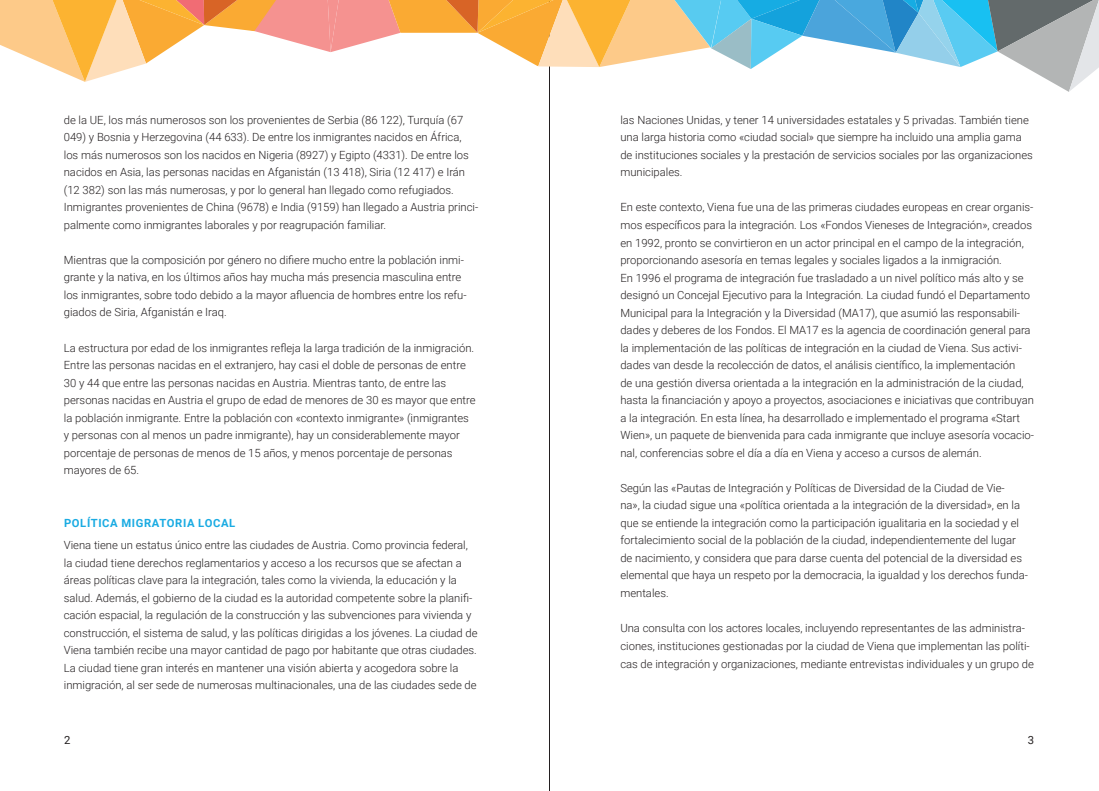
<style>
.page{position:relative;width:1099px;height:791px;background:#fff}
.page>*{position:absolute;margin:0;border:0;box-sizing:border-box;transform-origin:0 0}
.t1{font:300 11.25px/17.5px "Roboto";color:#231f20}
.t2{font:700 11.25px "Roboto";letter-spacing:.055em;color:#1aabe2}
.t3{font:11.25px "Roboto";color:#231f20}
</style>
<div class="page">
<hr style="left:549px;top:0;width:1px;height:790px;background:#231f20">
<svg style="left:0;top:0;width:1098px;height:92px"></svg>
<p class="t1" style="left:64px;top:110px;width:416px">de la UE, los más numerosos son los provenientes de Serbia (86 122), Turquía (67<br>049) y Bosnia y Herzegovina (44 633). De entre los inmigrantes nacidos en África, los más numerosos son los nacidos en Nigeria (8927) y Egipto (4331). De entre los nacidos en Asia, las personas nacidas en Afganistán (13 418), Siria (12 417) e Irán (12 382) son las más numerosas, y por lo general han llegado como refugiados.<br>Inmigrantes provenientes de China (9678) e India (9159) han llegado a Austria princi&shy;palmente como inmigrantes laborales y por reagrupación familiar.</p>
<p class="t1" style="left:64px;top:250px;width:404px">Mientras que la composición por género no difiere mucho entre la población inmi&shy;grante y la nativa, en los últimos años hay mucha más presencia masculina entre los inmigrantes, sobre todo debido a la mayor afluencia de hombres entre los refu&shy;giados de Siria, Afganistán e Iraq.</p>
<p class="t1" style="left:64px;top:338px;width:413px">La estructura por edad de los inmigrantes refleja la larga tradición de la inmigración.<br>Entre las personas nacidas en el extranjero, hay casi el doble de personas de entre 30 y 44 que entre las personas nacidas en Austria. Mientras tanto, de entre las personas nacidas en Austria el grupo de edad de menores de 30 es mayor que entre la población inmigrante. Entre la población con «contexto inmigrante» (inmigrantes y personas con al menos un padre inmigrante), hay un considerablemente mayor porcentaje de personas de menos de 15 años, y menos porcentaje de personas mayores de 65.</p>
<p class="t2" style="left:64px;top:514px;width:173px">POLÍTICA MIGRATORIA LOCAL</p>
<p class="t1" style="left:64px;top:536px;width:415px">Viena tiene un estatus único entre las ciudades de Austria. Como provincia federal, la ciudad tiene derechos reglamentarios y acceso a los recursos que se afectan a áreas políticas clave para la integración, tales como la vivienda, la educación y la salud. Además, el gobierno de la ciudad es la autoridad competente sobre la planifi&shy;cación espacial, la regulación de la construcción y las subvenciones para vivienda y construcción, el sistema de salud, y las políticas dirigidas a los jóvenes. La ciudad de Viena también recibe una mayor cantidad de pago por habitante que otras ciudades.<br>La ciudad tiene gran interés en mantener una visión abierta y acogedora sobre la inmigración, al ser sede de numerosas multinacionales, una de las ciudades sede de</p>
<p class="t1" style="left:620px;top:111px;width:414px">las Naciones Unidas, y tener 14 universidades estatales y 5 privadas. También tiene una larga historia como «ciudad social» que siempre ha incluido una amplia gama de instituciones sociales y la prestación de servicios sociales por las organizaciones municipales.</p>
<p class="t1" style="left:620px;top:198px;width:415px">En este contexto, Viena fue una de las primeras ciudades europeas en crear organis&shy;mos específicos para la integración. Los «Fondos Vieneses de Integración», creados en 1992, pronto se convirtieron en un actor principal en el campo de la integración, proporcionando asesoría en temas legales y sociales ligados a la inmigración.<br>En 1996 el programa de integración fue trasladado a un nivel político más alto y se designó un Concejal Ejecutivo para la Integración. La ciudad fundó el Departamento Municipal para la Integración y la Diversidad (MA17), que asumió las responsabili&shy;dades y deberes de los Fondos. El MA17 es la agencia de coordinación general para la implementación de las políticas de integración en la ciudad de Viena. Sus activi&shy;dades van desde la recolección de datos, el análisis científico, la implementación<br>de una gestión diversa orientada a la integración en la administración de la ciudad, hasta la financiación y apoyo a proyectos, asociaciones e iniciativas que contribuyan a la integración. En esta línea, ha desarrollado e implementado el programa «Start Wien», un paquete de bienvenida para cada inmigrante que incluye asesoría vocacio&shy;nal, conferencias sobre el día a día en Viena y acceso a cursos de alemán.</p>
<p class="t1" style="left:620px;top:478px;width:409px">Según las «Pautas de Integración y Políticas de Diversidad de la Ciudad de Vie-<br>na», la ciudad sigue una «política orientada a la integración de la diversidad», en la que se entiende la integración como la participación igualitaria en la sociedad y el fortalecimiento social de la población de la ciudad, independientemente del lugar de nacimiento, y considera que para darse cuenta del potencial de la diversidad es elemental que haya un respeto por la democracia, la igualdad y los derechos funda&shy;mentales.</p>
<p class="t1" style="left:620px;top:618px;width:411px">Una consulta con los actores locales, incluyendo representantes de las administra&shy;ciones, instituciones gestionadas por la ciudad de Viena que implementan las políti-</p>
<p class="t1" style="left:620px;top:654px;width:415px">cas de integración y organizaciones, mediante entrevistas individuales y un grupo de</p>
<p class="t3" style="left:64px;top:732px;width:8px">2</p>
<p class="t3" style="left:1027px;top:732px;width:8px">3</p>
</div>
